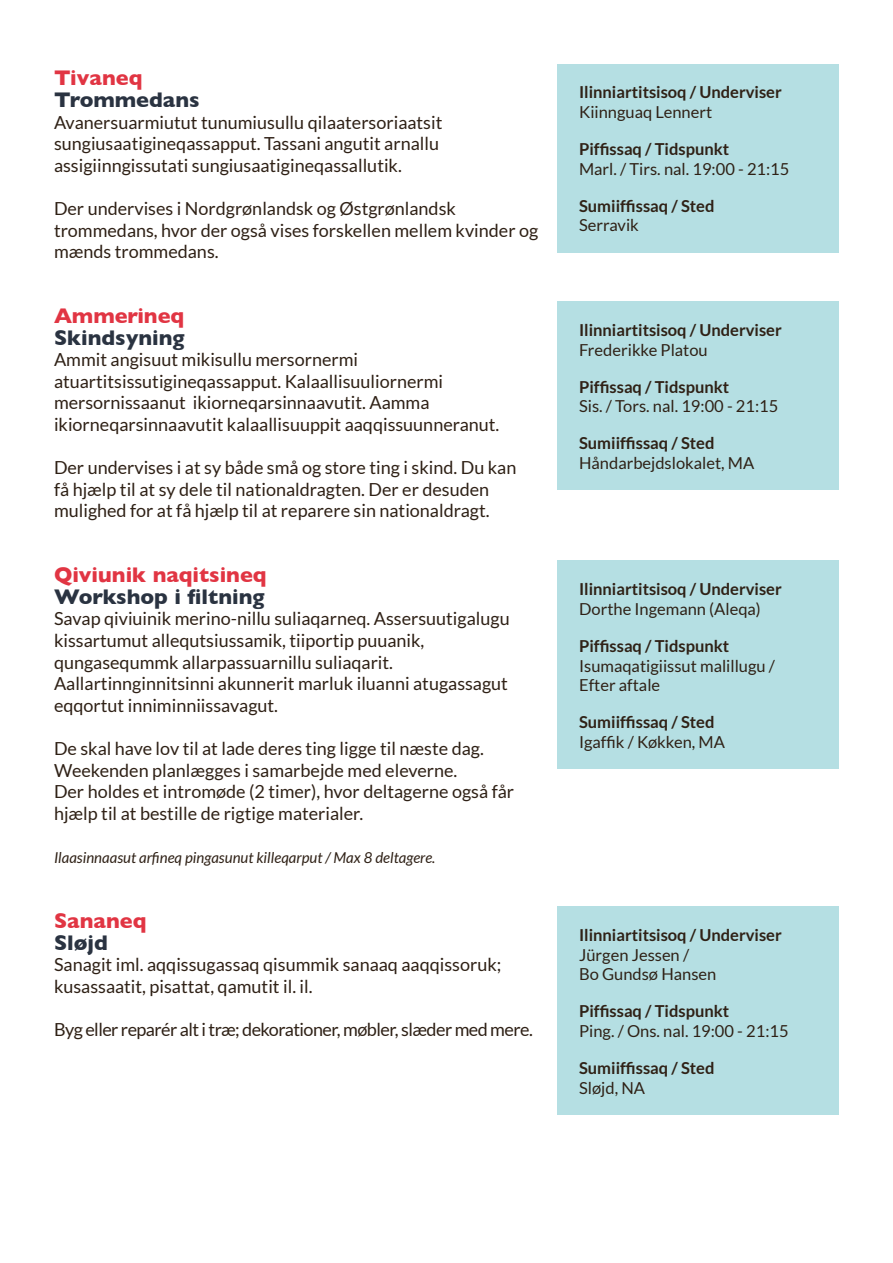
<style>
.page{position:relative;width:893px;height:1263px;background:#fff}
.page>*{position:absolute;margin:0;border:0;box-sizing:border-box;transform-origin:0 0}
.Overskrift_Fag{font:700 21.6px/21.6px "Gill Sans";color:#e13543}
.Overskrift_Fag-2{font:700 21.6px/21.6px "Gill Sans";color:#2a3341}
.Holdbeskrivelse{font:18px/21.6px "Lato";color:#2f2116}
.Holdbeskrivelse-2{font:18px "Lato";letter-spacing:-.03em;color:#2f2116}
.Infoboks_overskrift{font:700 16.5px "Lato";color:#2f2116}
.Infoboks_info{font:16.5px/19.8px "Lato";color:#2f2116}
.OBS{font:italic 15px "Lato";color:#2f2116}
.s1{color:#e13543}
.s2{color:#2a3341}
</style>
<div class="page">
<div style="left:558px;top:64px;width:281px;height:189px;background:#b5dfe3"></div>
<div style="left:558px;top:301px;width:281px;height:189px;background:#b5dfe3"></div>
<div style="left:558px;top:561px;width:281px;height:208px;background:#b5dfe3"></div>
<div style="left:558px;top:906px;width:281px;height:209px;background:#b5dfe3"></div>
<p class="Overskrift_Fag-2" style="left:54px;top:67px;width:147px"><span class="s1">Tivaneq<br></span>Trommedans</p>
<p class="Holdbeskrivelse" style="left:54px;top:111px;width:390px">Avanersuarmiutut tunumiusullu qilaatersoriaatsit sungiusaatigineqassapput. Tassani angutit arnallu assigiinngissutati sungiusaatigineqassallutik.</p>
<p class="Holdbeskrivelse" style="left:54px;top:198px;width:486px">Der undervises i Nordgrønlandsk og Østgrønlandsk trommedans, hvor der også vises forskellen mellem kvinder og mænds trommedans.</p>
<p class="Overskrift_Fag-2" style="left:54px;top:304px;width:132px"><span class="s1">Ammerineq<br></span>Skindsyning</p>
<p class="Holdbeskrivelse" style="left:54px;top:349px;width:447px">Ammit angisuut mikisullu mersornermi atuartitsissutigineqassapput. Kalaallisuuliornermi mersornissaanut ikiorneqarsinnaavutit. Aamma ikiorneqarsinnaavutit kalaallisuuppit aaqqissuunneranut.</p>
<p class="Holdbeskrivelse" style="left:54px;top:457px;width:464px">Der undervises i at sy både små og store ting i skind. Du kan få hjælp til at sy dele til nationaldragten. Der er desuden mulighed for at få hjælp til at reparere sin nationaldragt.</p>
<p class="Overskrift_Fag" style="left:54px;top:564px;width:214px">Qiviunik naqitsineq<br><span class="s2">Workshop i filtning</span></p>
<p class="Holdbeskrivelse" style="left:54px;top:608px;width:457px">Savap qiviuinik merino-nillu suliaqarneq. Assersuutigalugu kissartumut allequtsiussamik, tiiportip puuanik, qungaseqummk allarpassuarnillu suliaqarit.</p>
<p class="Holdbeskrivelse" style="left:54px;top:673px;width:455px">Aallartinnginnitsinni akunnerit marluk iluanni atugassagut eqqortut inniminniissavagut.</p>
<p class="Holdbeskrivelse" style="left:54px;top:738px;width:462px">De skal have lov til at lade deres ting ligge til næste dag.<br>Weekenden planlægges i samarbejde med eleverne.<br>Der holdes et intromøde (2 timer), hvor deltagerne også får hjælp til at bestille de rigtige materialer.</p>
<p class="OBS" style="left:54px;top:849px;width:383px">Ilaasinnaasut arfineq pingasunut killeqarput / Max 8 deltagere.</p>
<p class="Overskrift_Fag" style="left:54px;top:909px;width:94px">Sananeq<br><span class="s2">Sløjd</span></p>
<p class="Holdbeskrivelse" style="left:54px;top:954px;width:449px">Sanagit iml. aqqissugassaq qisummik sanaaq aaqqissoruk; kusassaatit, pisattat, qamutit il. il.</p>
<p class="Holdbeskrivelse-2" style="left:54px;top:1019px;width:480px">Byg eller reparér alt i træ; dekorationer, møbler, slæder med mere.</p>
<p class="Infoboks_overskrift" style="left:579px;top:83px;width:204px">Ilinniartitsisoq / Underviser</p>
<p class="Infoboks_info" style="left:579px;top:102px;width:135px">Kiinnguaq Lennert</p>
<p class="Infoboks_overskrift" style="left:579px;top:139px;width:152px">Piffissaq / Tidspunkt</p>
<p class="Infoboks_info" style="left:579px;top:159px;width:212px">Marl. / Tirs. nal. 19:00 - 21:15</p>
<p class="Infoboks_overskrift" style="left:579px;top:196px;width:137px">Sumiiffissaq / Sted</p>
<p class="Infoboks_info" style="left:579px;top:215px;width:61px">Serravik</p>
<p class="Infoboks_overskrift" style="left:579px;top:320px;width:204px">Ilinniartitsisoq / Underviser</p>
<p class="Infoboks_info" style="left:579px;top:340px;width:130px">Frederikke Platou</p>
<p class="Infoboks_overskrift" style="left:579px;top:377px;width:152px">Piffissaq / Tidspunkt</p>
<p class="Infoboks_info" style="left:579px;top:396px;width:201px">Sis. / Tors. nal. 19:00 - 21:15</p>
<p class="Infoboks_overskrift" style="left:579px;top:434px;width:137px">Sumiiffissaq / Sted</p>
<p class="Infoboks_info" style="left:579px;top:453px;width:177px">Håndarbejdslokalet, MA</p>
<p class="Infoboks_overskrift" style="left:579px;top:580px;width:204px">Ilinniartitsisoq / Underviser</p>
<p class="Infoboks_info" style="left:579px;top:599px;width:183px">Dorthe Ingemann (Aleqa)</p>
<p class="Infoboks_overskrift" style="left:579px;top:636px;width:152px">Piffissaq / Tidspunkt</p>
<p class="Infoboks_info" style="left:579px;top:656px;width:197px">Isumaqatigiissut malillugu /<br>Efter aftale</p>
<p class="Infoboks_overskrift" style="left:579px;top:713px;width:137px">Sumiiffissaq / Sted</p>
<p class="Infoboks_info" style="left:579px;top:732px;width:147px">Igaffik / Køkken, MA</p>
<p class="Infoboks_overskrift" style="left:579px;top:925px;width:204px">Ilinniartitsisoq / Underviser</p>
<p class="Infoboks_info" style="left:579px;top:945px;width:139px">Jürgen Jessen /<br>Bo Gundsø Hansen</p>
<p class="Infoboks_overskrift" style="left:579px;top:1002px;width:152px">Piffissaq / Tidspunkt</p>
<p class="Infoboks_info" style="left:579px;top:1021px;width:211px">Ping. / Ons. nal. 19:00 - 21:15</p>
<p class="Infoboks_overskrift" style="left:579px;top:1058px;width:137px">Sumiiffissaq / Sted</p>
<p class="Infoboks_info" style="left:579px;top:1078px;width:67px">Sløjd, NA</p>
</div>
